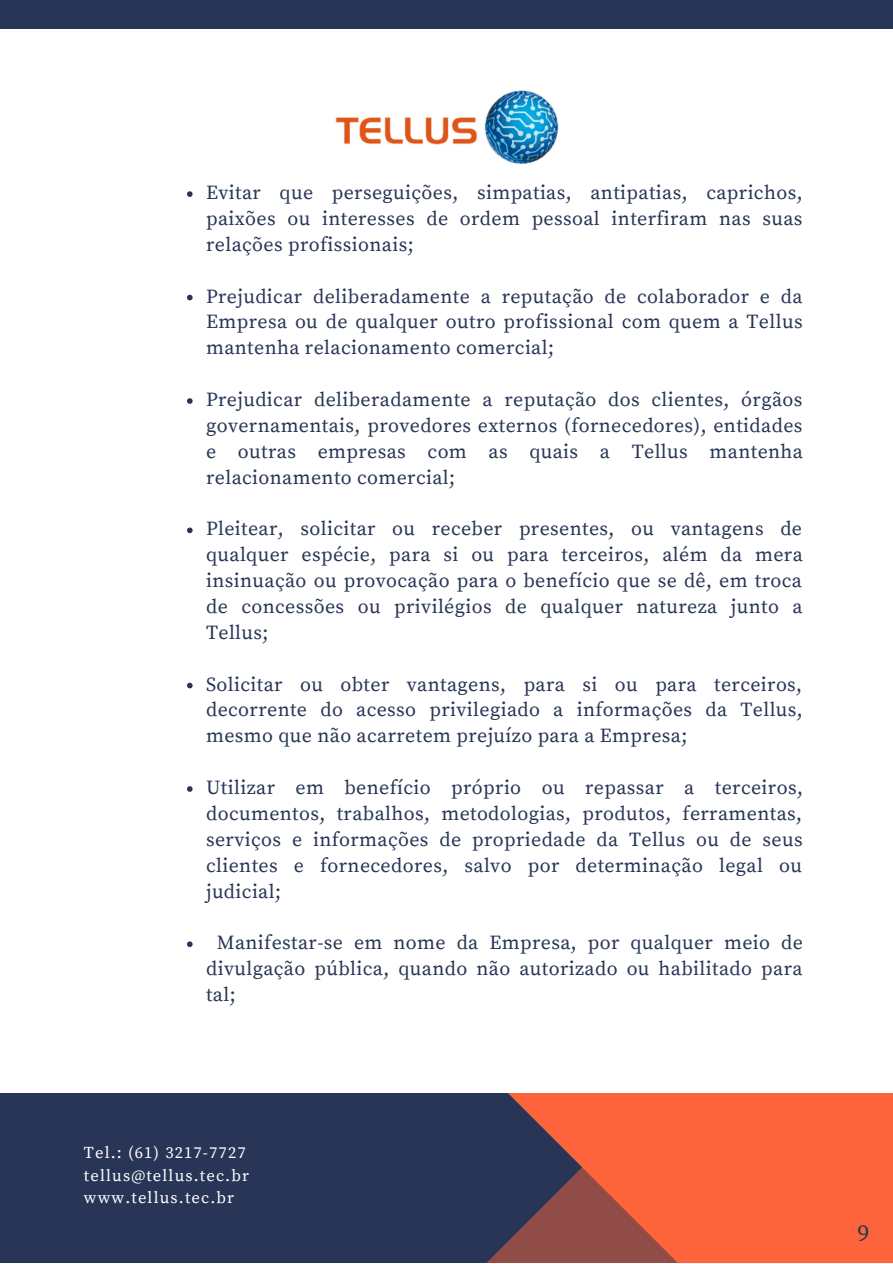
<style>
.page{position:relative;width:893px;height:1264px;background:#fff}
.page>*{position:absolute;margin:0;border:0;box-sizing:border-box;transform-origin:0 0}
.t1{font:24px "Source Serif Pro";color:#283556}
.t2{font:19.8px/25.8px "Source Serif Pro";letter-spacing:.02em;color:#283556;text-align:justify}
.t3{font:16.5px/22.5px "Source Serif Pro";letter-spacing:.07em;color:#fff}
</style>
<div class="page">
<div style="left:0;top:0;width:892px;height:1262px;background:#283556"></div>
<svg style="left:474px;top:1092px;width:418px;height:170px;fill:#fe643b"></svg>
<div style="left:0;top:29px;width:892px;height:1063px;background:#fff"></div>
<img style="left:335px;top:90px;width:224px;height:75px">
<svg style="left:187px;top:191px;width:5px;height:6px"></svg>
<svg style="left:187px;top:295px;width:5px;height:5px"></svg>
<svg style="left:187px;top:398px;width:5px;height:6px"></svg>
<svg style="left:187px;top:527px;width:5px;height:6px"></svg>
<svg style="left:187px;top:682px;width:5px;height:6px"></svg>
<svg style="left:187px;top:786px;width:5px;height:5px"></svg>
<svg style="left:187px;top:941px;width:5px;height:6px"></svg>
<p class="t2" style="left:206px;top:180px;width:598px">Evitar que perseguições, simpatias, antipatias, caprichos, paixões ou interesses de ordem pessoal interfiram nas suas relações profissionais;</p>
<p class="t2" style="left:206px;top:284px;width:598px">Prejudicar deliberadamente a reputação de colaborador e da Empresa ou de qualquer outro profissional com quem a Tellus mantenha relacionamento comercial;</p>
<p class="t2" style="left:206px;top:387px;width:598px">Prejudicar deliberadamente a reputação dos clientes, órgãos governamentais, provedores externos (fornecedores), entidades e outras empresas com as quais a Tellus mantenha relacionamento comercial;</p>
<p class="t2" style="left:206px;top:516px;width:598px">Pleitear, solicitar ou receber presentes, ou vantagens de qualquer espécie, para si ou para terceiros, além da mera insinuação ou provocação para o benefício que se dê, em troca de concessões ou privilégios de qualquer natureza junto a Tellus;</p>
<p class="t2" style="left:206px;top:672px;width:598px">Solicitar ou obter vantagens, para si ou para terceiros, decorrente do acesso privilegiado a informações da Tellus, mesmo que não acarretem prejuízo para a Empresa;</p>
<p class="t2" style="left:206px;top:775px;width:598px">Utilizar em benefício próprio ou repassar a terceiros, documentos, trabalhos, metodologias, produtos, ferramentas, serviços e informações de propriedade da Tellus ou de seus clientes e fornecedores, salvo por determinação legal ou judicial;</p>
<p class="t2" style="left:206px;top:930px;width:598px;text-indent:11px">Manifestar-se em nome da Empresa, por qualquer meio de divulgação pública, quando não autorizado ou habilitado para tal;</p>
<p class="t3" style="left:84px;top:1142px;width:166px">Tel.: (61) 3217-7727 tellus@tellus.tec.br www.tellus.tec.br</p>
<p class="t1" style="left:857px;top:1218px;width:13px">9</p>
</div>
